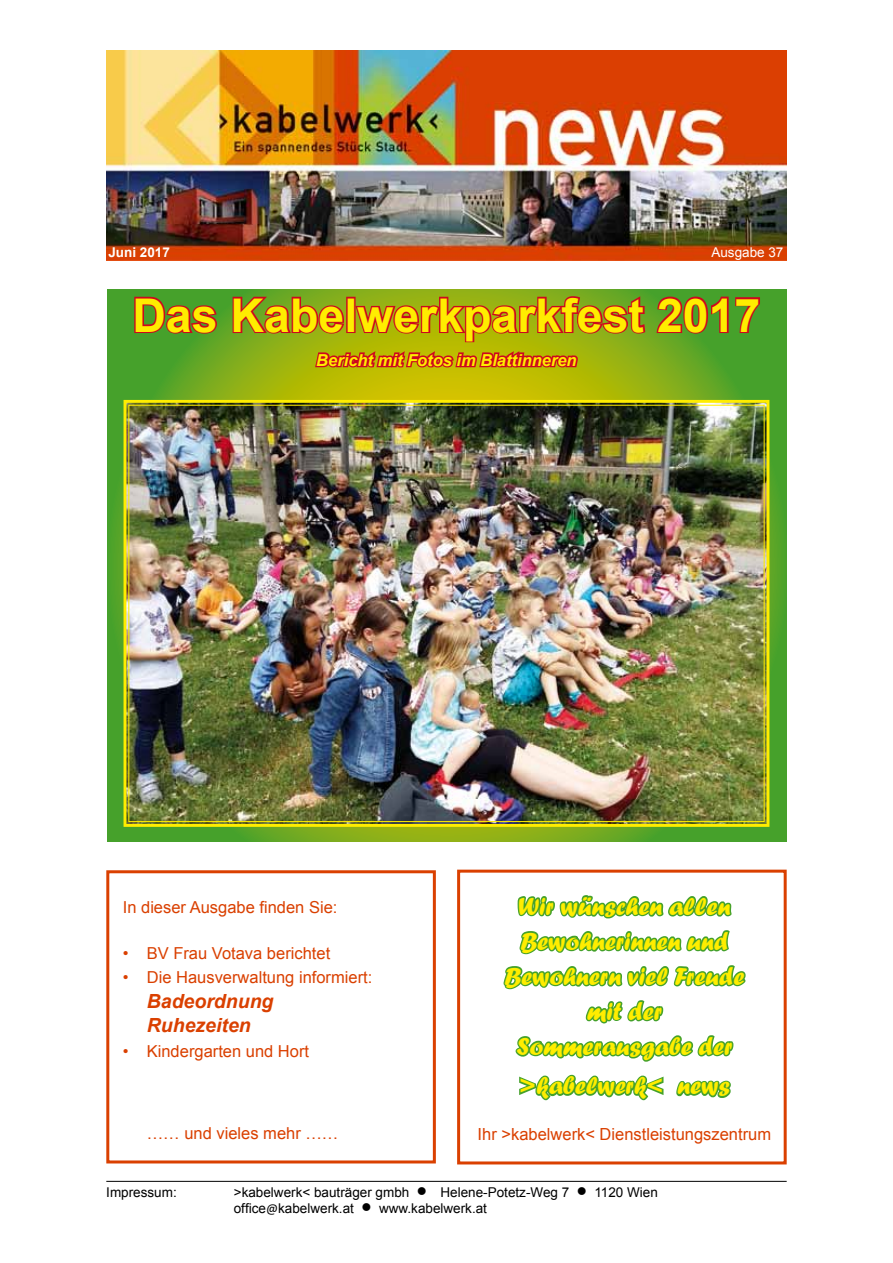
<style>
.page{position:relative;width:893px;height:1263px;background:#fff}
.page>*{position:absolute;margin:0;border:0;box-sizing:border-box;transform-origin:0 0}
.t1{font:700 46.5px "Arial";color:#ffed00}
.t2{font:25.5px/35px "Forte";color:#ffed00;text-align:center}
.t3{font:italic 700 19.5px/24.5px "Arial";color:#da4000}
.t4{font:16.65px "Arial";color:#da4000}
.t5{font:16.5px "Arial";color:#da4000}
.t6{font:italic 700 16.5px "Arial";color:#ffed00}
.t7{font:13.5px/16.2px "Arial";color:#000}
.t8{font:13.5px "Arial";color:#fff}
.t9{font:700 13.5px "Arial";color:#fff}
.s1{font-family:"Calibri"}
</style>
<div class="page">
<hr style="left:106px;top:1181px;width:681px;height:1px;background:#000">
<img style="left:106px;top:51px;width:681px;height:209px">
<svg style="left:502px;top:869px;width:246px;height:232px"></svg>
<div style="left:457px;top:870px;width:330px;height:294px;border:3px solid #da4000"></div>
<div style="left:106px;top:870px;width:330px;height:293px;border:3px solid #da4000"></div>
<svg style="left:108px;top:289px;width:679px;height:553px;background:#69a820"></svg>
<img style="left:122px;top:398px;width:649px;height:430px">
<svg style="left:133px;top:295px;width:86px;height:41px;background:#7a6525"></svg>
<svg style="left:655px;top:295px;width:106px;height:40px;background:#786a25"></svg>
<svg style="left:231px;top:294px;width:416px;height:80px;background:#a88213"></svg>
<p class="t9" style="left:108px;top:243px;width:63px">Juni 2017</p>
<p class="t8" style="left:711px;top:243px;width:74px">Ausgabe 37</p>
<h1 class="t1" style="left:132px;top:284px;width:630px">Das Kabelwerkparkfest 2017</h1>
<p class="t6" style="left:316px;top:349px;width:262px">Bericht mit Fotos im Blattinneren</p>
<p class="t5" style="left:123px;top:896px;width:216px">In dieser Ausgabe finden Sie:</p>
<p class="t5" style="left:123px;top:942px;width:209px">• BV Frau Votava berichtet</p>
<p class="t5" style="left:123px;top:966px;width:251px">• Die Hausverwaltung informiert:</p>
<p class="t3" style="left:147px;top:989px;width:128px">Badeordnung<br>Ruhezeiten</p>
<p class="t5" style="left:123px;top:1040px;width:188px">• Kindergarten und Hort</p>
<p class="t5" style="left:147px;top:1122px;width:193px">…… und vieles mehr ……</p>
<h2 class="t2" style="left:504px;top:888px;width:241px">Wir wünschen allen<br>Bewohnerinnen und<br>Bewohnern viel Freude mit der<br>Sommerausgabe der</h2>
<h2 class="t2" style="left:519px;top:1068px;width:212px">&gt;kabelwerk&lt; news</h2>
<p class="t4" style="left:478px;top:1123px;width:295px">Ihr &gt;kabelwerk&lt; Dienstleistungszentrum</p>
<p class="t7" style="left:106px;top:1184px;width:72px">Impressum:</p>
<p class="t7" style="left:234px;top:1184px;width:426px">&gt;kabelwerk&lt; bauträger gmbh ● Helene-Potetz-Weg 7 ● 1120 Wien office<span class="s1">@</span>kabelwerk.at ● www.kabelwerk.at</p>
</div>
